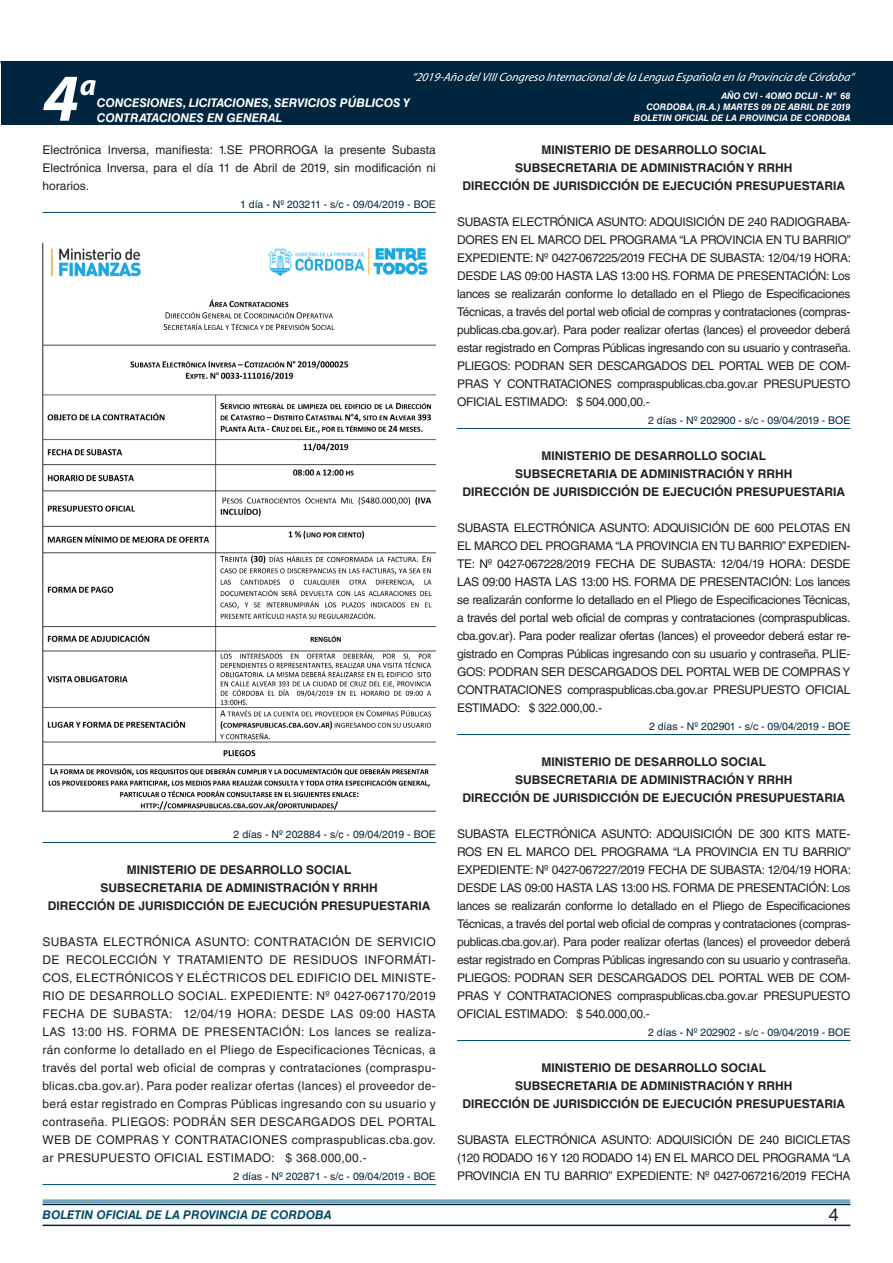
<style>
.page{position:relative;width:893px;height:1263px;background:#fff}
.page>*{position:absolute;margin:0;border:0;box-sizing:border-box;transform-origin:0 0}
.t1{font:italic 700 67.5px "Myriad Pro";color:#fff}
.t2{font:italic 700 30px "Myriad Pro";color:#fff}
.t3{font:18px "Helvetica LT Std";color:#231f20}
.t4{font:12px/18px "Helvetica LT Std";letter-spacing:-.025em;color:#231f20;text-align:justify}
.t5{font:700 12px/18px "Helvetica LT Std";color:#231f20;text-align:center}
.t6{font:italic 12px "Myriad Pro";color:#fff}
.t7{font:italic 700 12px/14.4px "Helvetica LT Std";color:#fff}
.t8{font:italic 700 12px "Helvetica LT Std";color:#004b6c}
.t9{font:10.5px "Helvetica LT Std";color:#00263f}
.t10{font:italic 700 9px/10.8px "Helvetica LT Std";color:#fff;text-align:right}
</style>
<div class="page">
<hr style="left:43px;top:1224px;width:807px;height:2px;background:#00263f">
<div style="left:42px;top:1198px;width:809px;height:8px;background:#fff;opacity:.75"></div>
<div style="left:1px;top:61px;width:892px;height:64px;background:#00263f"></div>
<hr style="left:43px;top:212px;width:393px;height:1px;background:#004b6c">
<hr style="left:43px;top:842px;width:393px;height:1px;background:#004b6c">
<hr style="left:43px;top:1184px;width:393px;height:1px;background:#004b6c">
<img style="left:43px;top:244px;width:393px;height:568px">
<hr style="left:457px;top:428px;width:393px;height:1px;background:#004b6c">
<hr style="left:457px;top:734px;width:393px;height:1px;background:#004b6c">
<hr style="left:457px;top:1040px;width:393px;height:1px;background:#004b6c">
<p class="t6" style="left:412px;top:70px;width:444px">“2019-Año delVIIICongreso Internacionalde la Lengua Esp añola en la Provincia de Córdoba”</p>
<h1 class="t1" style="left:43px;top:54px;width:38px">4</h1>
<h2 class="t2" style="left:80px;top:66px;width:18px">a</h2>
<p class="t10" style="left:646px;top:91px;width:205px">AÑO CVI - 4OMO DCLII - Nº 68<br>CORDOBA, (R.A.) MARTES 09 DE ABRIL DE 2019</p>
<p class="t7" style="left:97px;top:96px;width:315px">CONCESIONES, LICITACIONES, SERVICIOS PÚBLICOS Y<br>CONTRATACIONES EN GENERAL</p>
<p class="t10" style="left:634px;top:112px;width:218px">BOLETIN OFICIAL DE LA PROVINCIA DE CORDOBA</p>
<p class="t4" style="left:43px;top:141px;width:395px">Electrónica Inversa, manifiesta: 1.SE PRORROGA la presente Subasta Electrónica Inversa, para el día 11 de Abril de 2019, sin modificación ni horarios.</p>
<p class="t9" style="left:240px;top:198px;width:197px">1 día - Nº 203211 - s/c - 09/04/2019 - BOE</p>
<p class="t9" style="left:234px;top:828px;width:204px">2 días - Nº 202884 - s/c - 09/04/2019 - BOE</p>
<p class="t5" style="left:48px;top:860px;width:384px">MINISTERIO DE DESARROLLO SOCIAL<br>SUBSECRETARIA DE ADMINISTRACIÓN Y RRHH<br>DIRECCIÓN DE JURISDICCIÓN DE EJECUCIÓN PRESUPUESTARIA</p>
<p class="t4" style="left:43px;top:933px;width:395px">SUBASTA ELECTRÓNICA ASUNTO: CONTRATACIÓN DE SERVICIO DE RECOLECCIÓN Y TRATAMIENTO DE RESIDUOS INFORMÁTI-COS, ELECTRÓNICOS Y ELÉCTRICOS DEL EDIFICIO DEL MINISTE-RIO DE DESARROLLO SOCIAL. EXPEDIENTE: Nº 0427-067170/2019<br>FECHA DE SUBASTA: 12/04/19 HORA: DESDE LAS 09:00 HASTA LAS 13:00 HS. FORMA DE PRESENTACIÓN: Los lances se realiza&shy;rán conforme lo detallado en el Pliego de Especificaciones Técnicas, a través del portal web oficial de compras y contrataciones (compraspu&shy;blicas.cba.gov.ar). Para poder realizar ofertas (lances) el proveedor de&shy;berá estar registrado en Compras Públicas ingresando con su usuario y contraseña. PLIEGOS: PODRÁN SER DESCARGADOS DEL PORTAL WEB DE COMPRAS Y CONTRATACIONES compraspublicas.cba.gov. ar PRESUPUESTO OFICIAL ESTIMADO: $ 368.000,00.-</p>
<p class="t9" style="left:234px;top:1170px;width:204px">2 días - Nº 202871 - s/c - 09/04/2019 - BOE</p>
<p class="t5" style="left:462px;top:140px;width:384px">MINISTERIO DE DESARROLLO SOCIAL<br>SUBSECRETARIA DE ADMINISTRACIÓN Y RRHH<br>DIRECCIÓN DE JURISDICCIÓN DE EJECUCIÓN PRESUPUESTARIA</p>
<p class="t4" style="left:457px;top:213px;width:396px">SUBASTA ELECTRÓNICA ASUNTO: ADQUISICIÓN DE 240 RADIOGRABA-DORES EN EL MARCO DEL PROGRAMA “LA PROVINCIA EN TU BARRIO” EXPEDIENTE: Nº 0427-067225/2019 FECHA DE SUBASTA: 12/04/19 HORA:<br>DESDE LAS 09:00 HASTA LAS 13:00 HS. FORMA DE PRESENTACIÓN: Los lances se realizarán conforme lo detallado en el Pliego de Especificaciones Técnicas, a través del portal web oficial de compras y contrataciones (compras&shy;publicas.cba.gov.ar). Para poder realizar ofertas (lances) el proveedor deberá estar registrado en Compras Públicas ingresando con su usuario y contraseña.<br>PLIEGOS: PODRAN SER DESCARGADOS DEL PORTAL WEB DE COM-PRAS Y CONTRATACIONES compraspublicas.cba.gov.ar PRESUPUESTO OFICIAL ESTIMADO: $ 504.000,00.-</p>
<p class="t9" style="left:648px;top:414px;width:204px">2 días - Nº 202900 - s/c - 09/04/2019 - BOE</p>
<p class="t5" style="left:462px;top:446px;width:384px">MINISTERIO DE DESARROLLO SOCIAL<br>SUBSECRETARIA DE ADMINISTRACIÓN Y RRHH<br>DIRECCIÓN DE JURISDICCIÓN DE EJECUCIÓN PRESUPUESTARIA</p>
<p class="t4" style="left:457px;top:519px;width:395px">SUBASTA ELECTRÓNICA ASUNTO: ADQUISICIÓN DE 600 PELOTAS EN EL MARCO DEL PROGRAMA “LA PROVINCIA EN TU BARRIO” EXPEDIEN-TE: Nº 0427-067228/2019 FECHA DE SUBASTA: 12/04/19 HORA: DESDE LAS 09:00 HASTA LAS 13:00 HS. FORMA DE PRESENTACIÓN: Los lances se realizarán conforme lo detallado en el Pliego de Especificaciones Técnicas, a través del portal web oficial de compras y contrataciones (compraspublicas. cba.gov.ar). Para poder realizar ofertas (lances) el proveedor deberá estar re&shy;gistrado en Compras Públicas ingresando con su usuario y contraseña. PLIE-GOS: PODRAN SER DESCARGADOS DEL PORTAL WEB DE COMPRAS Y CONTRATACIONES compraspublicas.cba.gov.ar PRESUPUESTO OFICIAL ESTIMADO: $ 322.000,00.-</p>
<p class="t9" style="left:649px;top:720px;width:203px">2 días - Nº 202901 - s/c - 09/04/2019 - BOE</p>
<p class="t5" style="left:462px;top:752px;width:384px">MINISTERIO DE DESARROLLO SOCIAL<br>SUBSECRETARIA DE ADMINISTRACIÓN Y RRHH<br>DIRECCIÓN DE JURISDICCIÓN DE EJECUCIÓN PRESUPUESTARIA</p>
<p class="t4" style="left:457px;top:825px;width:396px">SUBASTA ELECTRÓNICA ASUNTO: ADQUISICIÓN DE 300 KITS MATE-ROS EN EL MARCO DEL PROGRAMA “LA PROVINCIA EN TU BARRIO” EXPEDIENTE: Nº 0427-067227/2019 FECHA DE SUBASTA: 12/04/19 HORA:<br>DESDE LAS 09:00 HASTA LAS 13:00 HS. FORMA DE PRESENTACIÓN: Los lances se realizarán conforme lo detallado en el Pliego de Especificaciones Técnicas, a través del portal web oficial de compras y contrataciones (compras&shy;publicas.cba.gov.ar). Para poder realizar ofertas (lances) el proveedor deberá estar registrado en Compras Públicas ingresando con su usuario y contraseña.<br>PLIEGOS: PODRAN SER DESCARGADOS DEL PORTAL WEB DE COM-PRAS Y CONTRATACIONES compraspublicas.cba.gov.ar PRESUPUESTO OFICIAL ESTIMADO: $ 540.000,00.-</p>
<p class="t9" style="left:648px;top:1026px;width:204px">2 días - Nº 202902 - s/c - 09/04/2019 - BOE</p>
<p class="t5" style="left:462px;top:1058px;width:384px">MINISTERIO DE DESARROLLO SOCIAL<br>SUBSECRETARIA DE ADMINISTRACIÓN Y RRHH<br>DIRECCIÓN DE JURISDICCIÓN DE EJECUCIÓN PRESUPUESTARIA</p>
<p class="t4" style="left:457px;top:1131px;width:395px">SUBASTA ELECTRÓNICA ASUNTO: ADQUISICIÓN DE 240 BICICLETAS (120 RODADO 16 Y 120 RODADO 14) EN EL MARCO DEL PROGRAMA “LA PROVINCIA EN TU BARRIO” EXPEDIENTE: Nº 0427-067216/2019 FECHA</p>
<p class="t8" style="left:43px;top:1208px;width:290px">BOLETIN OFICIAL DE LA PROVINCIA DE CORDOBA</p>
<h3 class="t3" style="left:829px;top:1204px;width:12px">4</h3>
</div>
